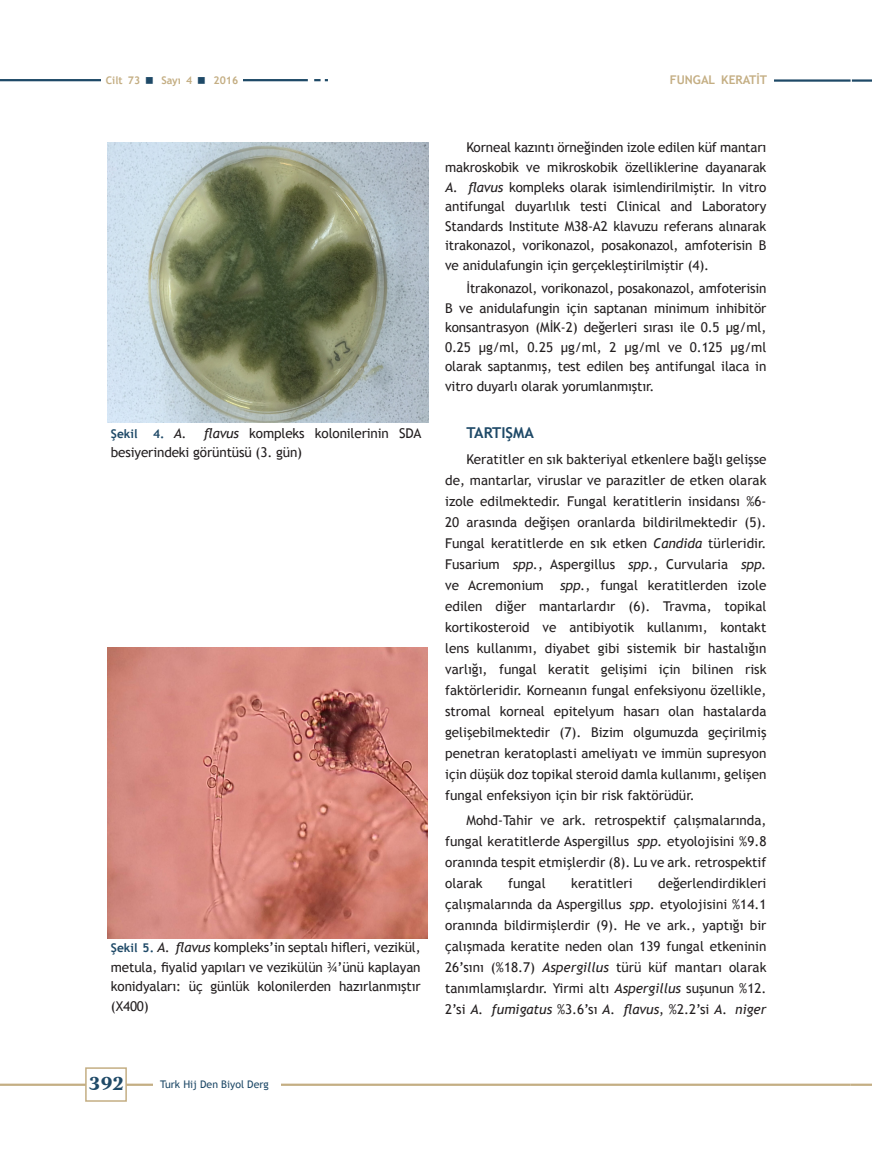
<style>
.page{position:relative;width:872px;height:1170px;background:#fff}
.page>*{position:absolute;margin:0;border:0;box-sizing:border-box;transform-origin:0 0}
.t1{font:900 18px "Arrus BT";color:#1e4967}
.metin{font:700 15px "Trebuchet MS";color:#1e4967}
.metin-2{font:13.5px/21px "Trebuchet MS";letter-spacing:-.01em;color:#231f20;text-align:justify}
.metin-3{font:700 12px "Trebuchet MS";color:#c4ae83}
.metin-4{font:700 12px "Trebuchet MS";color:#1e4967}
.t2{font:10.5px "Trebuchet MS";color:#1e4967}
.t3{font:700 10.5px "Trebuchet MS";color:#c4ae83}
.s1{font-style:italic}
.s2{font-weight:400;font-style:italic;font-size:13.5px;color:#231f20}
.s3{font-weight:700;font-size:12px;color:#1e4967}
</style>
<div class="page">
<hr style="left:0;top:79px;width:328px;height:2px;background:#1e4967">
<hr style="left:850px;top:1083px;width:22px;height:2px;background:#c4ae83">
<hr style="left:0;top:1083px;width:850px;height:2px;background:#c4ae83">
<div style="left:85px;top:1067px;width:42px;height:34px;background:#fff;border:2px solid #c4ae83"></div>
<div style="left:153px;top:1077px;width:128px;height:14px;background:#fff"></div>
<div style="left:101px;top:75px;width:141px;height:13px;background:#fff"></div>
<svg style="left:308px;top:79px;width:6px;height:2px"></svg>
<svg style="left:320px;top:79px;width:5px;height:3px"></svg>
<hr style="left:774px;top:79px;width:76px;height:3px;background:#1e4967">
<hr style="left:852px;top:79px;width:20px;height:3px;background:#1e4967">
<img style="left:107px;top:142px;width:321px;height:280px">
<img style="left:107px;top:647px;width:320px;height:291px">
<p class="t3" style="left:106px;top:74px;width:36px">Cilt 73</p>
<p class="t3" style="left:161px;top:74px;width:33px">Sayı 4</p>
<p class="t3" style="left:214px;top:74px;width:26px">2016</p>
<p class="metin-2" style="left:111px;top:423px;width:312px;line-height:19.5px;text-indent:93px"><span class="s1">flavus</span> kompleks kolonilerinin SDA besiyerindeki görüntüsü (3. gün)</p>
<p class="metin-4" style="left:111px;top:426px;width:28px">Şekil</p>
<p class="metin-4" style="left:153px;top:426px;width:35px">4. <span class="s2">A.</span></p>
<p class="metin-2" style="left:111px;top:937px;width:311px;line-height:19.5px"><span class="s3">Şekil 5.</span> <span class="s1">A. flavus</span> kompleks’in septalı hifleri, vezikül, metula, fiyalid yapıları ve vezikülün ¾’ünü kaplayan konidyaları: üç günlük kolonilerden hazırlanmıştır (X400)</p>
<p class="metin-3" style="left:670px;top:72px;width:99px">FUNGAL KERATİT</p>
<p class="metin-2" style="left:445px;top:138px;width:323px;line-height:19.5px;text-indent:21px">Korneal kazıntı örneğinden izole edilen küf mantarı makroskobik ve mikroskobik özelliklerine dayanarak <span class="s1">A. flavus</span> kompleks olarak isimlendirilmiştir. In vitro antifungal duyarlılık testi Clinical and Laboratory Standards Institute M38-A2 klavuzu referans alınarak itrakonazol, vorikonazol, posakonazol, amfoterisin B ve anidulafungin için gerçekleştirilmiştir (4).</p>
<p class="metin-2" style="left:445px;top:279px;width:323px;line-height:19.5px;text-indent:21px">İtrakonazol, vorikonazol, posakonazol, amfoterisin B ve anidulafungin için saptanan minimum inhibitör konsantrasyon (MİK-2) değerleri sırası ile 0.5 µg/ml, 0.25 µg/ml, 0.25 µg/ml, 2 µg/ml ve 0.125 µg/ml olarak saptanmış, test edilen beş antifungal ilaca in vitro duyarlı olarak yorumlanmıştır.</p>
<p class="metin" style="left:466px;top:423px;width:69px">TARTIŞMA</p>
<p class="metin-2" style="left:445px;top:448px;width:323px;text-indent:21px">Keratitler en sık bakteriyal etkenlere bağlı gelişse de, mantarlar, viruslar ve parazitler de etken olarak izole edilmektedir. Fungal keratitlerin insidansı %6- 20 arasında değişen oranlarda bildirilmektedir (5).<br>Fungal keratitlerde en sık etken <span class="s1">Candida</span> türleridir.<br>Fusarium <span class="s1">spp.</span>, Aspergillus <span class="s1">spp.</span>, Curvularia <span class="s1">spp. </span>ve Acremonium <span class="s1">spp.</span>, fungal keratitlerden izole edilen diğer mantarlardır (6). Travma, topikal kortikosteroid ve antibiyotik kullanımı, kontakt lens kullanımı, diyabet gibi sistemik bir hastalığın varlığı, fungal keratit gelişimi için bilinen risk faktörleridir. Korneanın fungal enfeksiyonu özellikle, stromal korneal epitelyum hasarı olan hastalarda gelişebilmektedir (7). Bizim olgumuzda geçirilmiş penetran keratoplasti ameliyatı ve immün supresyon için düşük doz topikal steroid damla kullanımı, gelişen fungal enfeksiyon için bir risk faktörüdür.</p>
<p class="metin-2" style="left:445px;top:810px;width:323px;text-indent:21px">Mohd-Tahir ve ark. retrospektif çalışmalarında, fungal keratitlerde Aspergillus <span class="s1">spp.</span> etyolojisini %9.8 oranında tespit etmişlerdir (8). Lu ve ark. retrospektif olarak</p>
<p class="metin-2" style="left:445px;top:873px;width:323px;text-indent:213px">değerlendirdikleri çalışmalarında da Aspergillus <span class="s1">spp.</span> etyolojisini %14.1 oranında bildirmişlerdir (9). He ve ark., yaptığı bir çalışmada keratite neden olan 139 fungal etkeninin 26’sını (%18.7) <span class="s1">Aspergillus</span> türü küf mantarı olarak tanımlamışlardır. Yirmi altı <span class="s1">Aspergillus</span> suşunun %12.<br>2’si <span class="s1">A. fumigatus</span> %3.6’sı <span class="s1">A. flavus</span>, %2.2’si <span class="s1">A. niger</span></p>
<p class="metin-2" style="left:508px;top:873px;width:39px">fungal</p>
<p class="metin-2" style="left:571px;top:873px;width:63px">keratitleri</p>
<h1 class="t1" style="left:89px;top:1071px;width:37px">392</h1>
<p class="t2" style="left:160px;top:1078px;width:110px">Turk Hij Den Biyol Derg</p>
</div>
